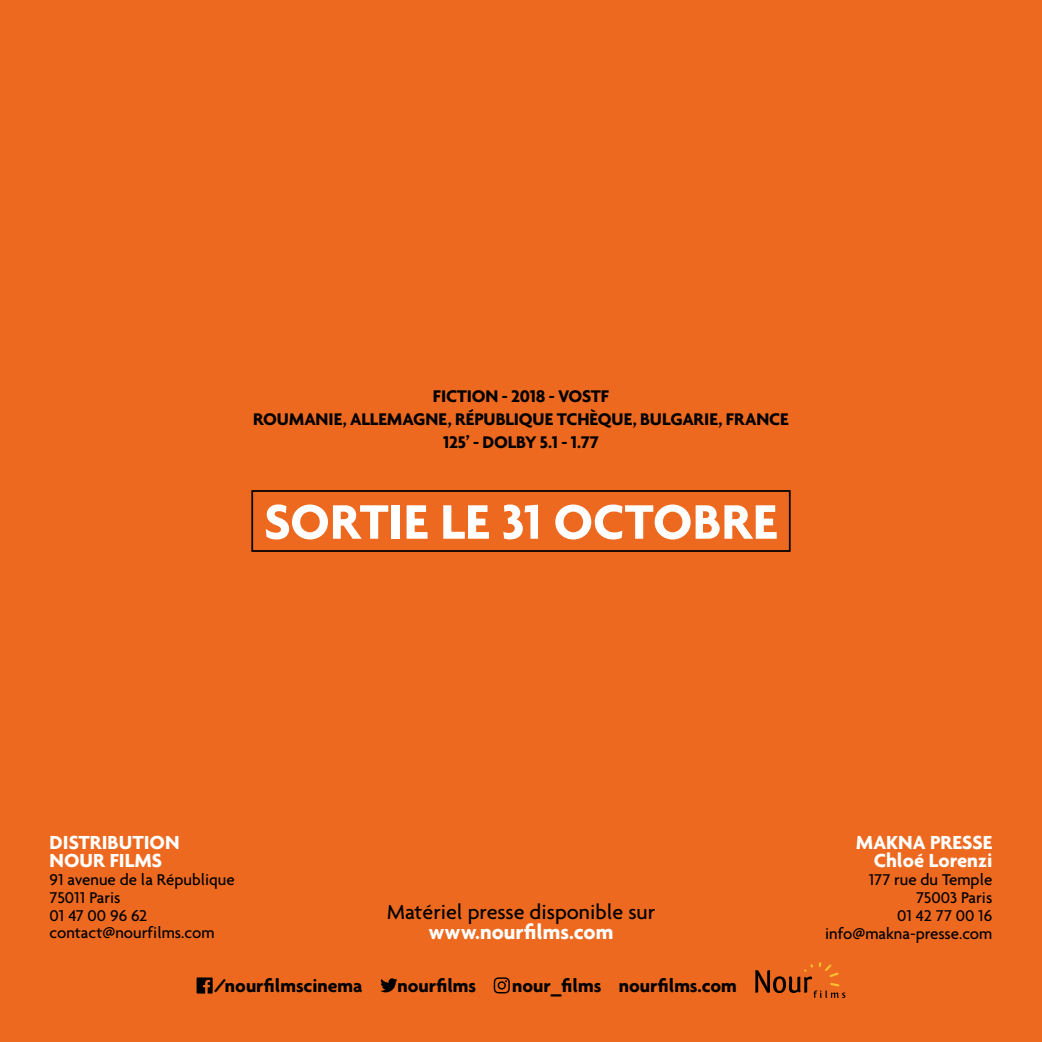
<style>
.page{position:relative;width:1042px;height:1042px;background:#ed691f}
.page>*{position:absolute;margin:0;border:0;box-sizing:border-box;transform-origin:0 0}
.t1{font:700 52.32px "Agenda";letter-spacing:-.005em;color:#fff}
.t2{font:500 22.05px "Agenda";color:#000}
.t3{font:700 22.05px "Agenda";color:#fff}
.t4{font:700 20.47px/18px "Agenda";color:#fff}
.t5{font:700 19.43px "Agenda";color:#000}
.t6{font:700 18.2px/22.8px "Agenda";letter-spacing:-.01em;color:#000;text-align:center}
.t7{font:500 16.8px/18px "Agenda";color:#000}
</style>
<div class="page">
<div style="left:251px;top:490px;width:539px;height:62px;border:2px solid #000"></div>
<svg style="left:197px;top:977px;width:16px;height:16px"></svg>
<svg style="left:380px;top:978px;width:17px;height:14px"></svg>
<svg style="left:494px;top:977px;width:16px;height:16px"></svg>
<svg style="left:755px;top:962px;width:90px;height:36px"></svg>
<p class="t6" style="left:253px;top:385px;width:537px">FICTION - 2018 - VOSTF<br>ROUMANIE, ALLEMAGNE, RÉPUBLIQUE TCHÈQUE, BULGARIE, FRANCE<br>125’ - DOLBY 5.1 - 1.77</p>
<h1 class="t1" style="left:264px;top:490px;width:515px">SORTIE LE 31 OCTOBRE</h1>
<p class="t4" style="left:50px;top:832px;width:131px">DISTRIBUTION<br>NOUR FILMS</p>
<p class="t7" style="left:50px;top:870px;width:187px">91 avenue de la République<br>75011 Paris<br>01 47 00 96 62 contact@nourfilms.com</p>
<h2 class="t2" style="left:387px;top:899px;width:270px">Matériel presse disponible sur</h2>
<h2 class="t3" style="left:428px;top:918px;width:186px">www.nourfilms.com</h2>
<p class="t5" style="left:214px;top:974px;width:150px">/nourfilmscinema</p>
<p class="t5" style="left:397px;top:974px;width:80px">nourfilms</p>
<p class="t5" style="left:512px;top:974px;width:226px">nour_films nourfilms.com</p>
<p class="t4" style="left:856px;top:832px;width:138px;text-align:right">MAKNA PRESSE<br>Chloé Lorenzi</p>
<p class="t7" style="left:825px;top:870px;width:169px;text-align:right">177 rue du Temple<br>75003 Paris<br>01 42 77 00 16 info@makna-presse.com</p>
</div>
